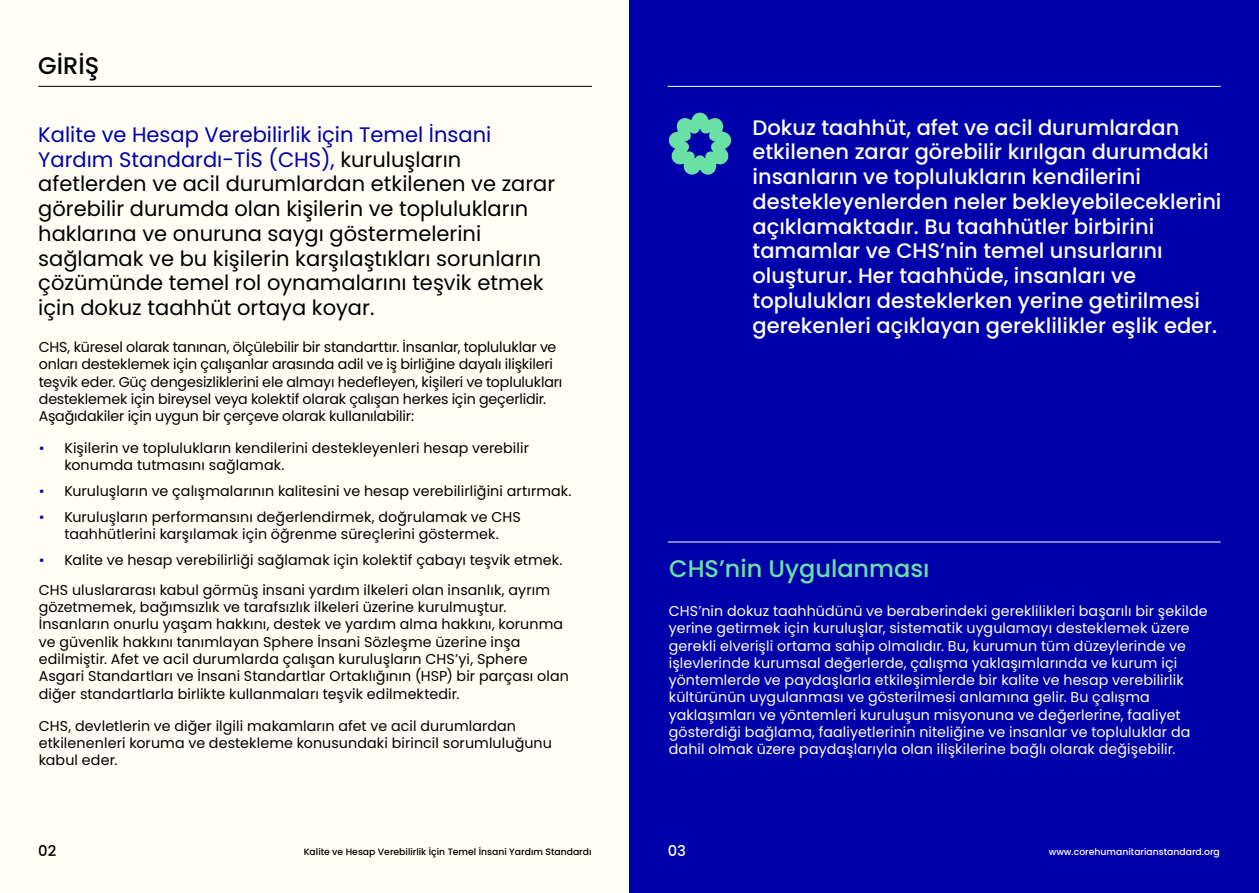
<style>
.page{position:relative;width:1259px;height:893px;background:#fffef4}
.page>*{position:absolute;margin:0;border:0;box-sizing:border-box;transform-origin:0 0}
.t1{font:500 24px "Poppins";color:#69e0a4}
.t2{font:500 24px "Poppins";color:#000}
.t3{font:500 21px/24.8px "Poppins";color:#fffef4}
.t4{font:21px/24.8px "Poppins";color:#000}
.t5{font:500 14.85px "Poppins";color:#000}
.t6{font:500 14.85px "Poppins";color:#fffef4}
.t7{font:14.25px/17.2px "Poppins";letter-spacing:.005em;color:#000}
.t8{font:14.25px/17.2px "Poppins";letter-spacing:.005em;color:#fffef4}
.t9{font:14.25px/17.2px "Poppins";letter-spacing:-.015em;color:#000}
.t10{font:500 9.3px "Poppins";color:#000}
.t11{font:500 9.3px "Poppins";color:#fffef4}
.s1{color:#0000ab}
</style>
<div class="page">
<div style="left:629px;top:0;width:630px;height:893px;background:#0000ab"></div>
<hr style="left:668px;top:542px;width:552px;height:1px;background:#fffef4">
<svg style="left:669px;top:113px;width:62px;height:62px"></svg>
<hr style="left:667px;top:86px;width:553px;height:1px;background:#fffef4">
<hr style="left:38px;top:86px;width:554px;height:1px;background:#000">
<h1 class="t2" style="left:38px;top:51px;width:62px">GİRİŞ</h1>
<p class="t4" style="left:38px;top:122px;width:518px"><span class="s1">Kalite ve Hesap Verebilirlik için Temel İnsani Yardım Standardı-TİS (CHS),</span> kuruluşların afetlerden ve acil durumlardan etkilenen ve zarar görebilir durumda olan kişilerin ve toplulukların haklarına ve onuruna saygı göstermelerini sağlamak ve bu kişilerin karşılaştıkları sorunların çözümünde temel rol oynamalarını teşvik etmek için dokuz taahhüt ortaya koyar.</p>
<p class="t9" style="left:39px;top:338px;width:525px">CHS, küresel olarak tanınan, ölçülebilir bir standarttır. İnsanlar, topluluklar ve onları desteklemek için çalışanlar arasında adil ve iş birliğine dayalı ilişkileri teşvik eder. Güç dengesizliklerini ele almayı hedefleyen, kişileri ve toplulukları desteklemek için bireysel veya kolektif olarak çalışan herkes için geçerlidir.<br>Aşağıdakiler için uygun bir çerçeve olarak kullanılabilir:</p>
<p class="t7" style="left:64px;top:440px;width:466px;text-indent:-26px"><span class="s1">•</span> Kişilerin ve toplulukların kendilerini destekleyenleri hesap verebilir konumda tutmasını sağlamak.</p>
<p class="t7" style="left:39px;top:483px;width:534px"><span class="s1">•</span> Kuruluşların ve çalışmalarının kalitesini ve hesap verebilirliğini artırmak.</p>
<p class="t7" style="left:39px;top:508px;width:483px;text-align:center"><span class="s1">•</span> Kuruluşların performansını değerlendirmek, doğrulamak ve CHS taahhütlerini karşılamak için öğrenme süreçlerini göstermek.</p>
<p class="t7" style="left:39px;top:545px;width:525px;line-height:30px"><span class="s1">•</span> Kalite ve hesap verebilirliği sağlamak için kolektif çabayı teşvik etmek.<br>CHS uluslararası kabul görmüş insani yardım ilkeleri olan insanlık, ayrım</p>
<p class="t7" style="left:39px;top:599px;width:531px">gözetmemek, bağımsızlık ve tarafsızlık ilkeleri üzerine kurulmuştur.<br>İnsanların onurlu yaşam hakkını, destek ve yardım alma hakkını, korunma ve güvenlik hakkını tanımlayan Sphere İnsani Sözleşme üzerine inşa edilmiştir. Afet ve acil durumlarda çalışan kuruluşların CHS’yi, Sphere Asgari Standartları ve İnsani Standartlar Ortaklığının (HSP) bir parçası olan diğer standartlarla birlikte kullanmaları teşvik edilmektedir.</p>
<p class="t7" style="left:39px;top:717px;width:514px">CHS, devletlerin ve diğer ilgili makamların afet ve acil durumlardan etkilenenleri koruma ve destekleme konusundaki birincil sorumluluğunu kabul eder.</p>
<p class="t3" style="left:752px;top:115px;width:470px">Dokuz taahhüt, afet ve acil durumlardan etkilenen zarar görebilir kırılgan durumdaki insanların ve toplulukların kendilerini destekleyenlerden neler bekleyebileceklerini açıklamaktadır. Bu taahhütler birbirini tamamlar ve CHS’nin temel unsurlarını oluşturur. Her taahhüde, insanları ve toplulukları desteklerken yerine getirilmesi gerekenleri açıklayan gereklilikler eşlik eder.</p>
<h1 class="t1" style="left:669px;top:555px;width:262px">CHS’nin Uygulanması</h1>
<p class="t8" style="left:669px;top:602px;width:540px">CHS’nin dokuz taahhüdünü ve beraberindeki gereklilikleri başarılı bir şekilde yerine getirmek için kuruluşlar, sistematik uygulamayı desteklemek üzere gerekli elverişli ortama sahip olmalıdır. Bu, kurumun tüm düzeylerinde ve işlevlerinde kurumsal değerlerde, çalışma yaklaşımlarında ve kurum içi yöntemlerde ve paydaşlarla etkileşimlerde bir kalite ve hesap verebilirlik kültürünün uygulanması ve gösterilmesi anlamına gelir. Bu çalışma yaklaşımları ve yöntemleri kuruluşun misyonuna ve değerlerine, faaliyet gösterdiği bağlama, faaliyetlerinin niteliğine ve insanlar ve topluluklar da dahil olmak üzere paydaşlarıyla olan ilişkilerine bağlı olarak değişebilir.</p>
<p class="t5" style="left:38px;top:843px;width:20px">02</p>
<p class="t10" style="left:304px;top:847px;width:289px">Kalite ve Hesap Verebilirlik İçin Temel İnsani Yardım Standardı</p>
<p class="t6" style="left:668px;top:843px;width:20px">03</p>
<p class="t11" style="left:1048px;top:847px;width:173px">www.corehumanitarianstandard.org</p>
</div>
